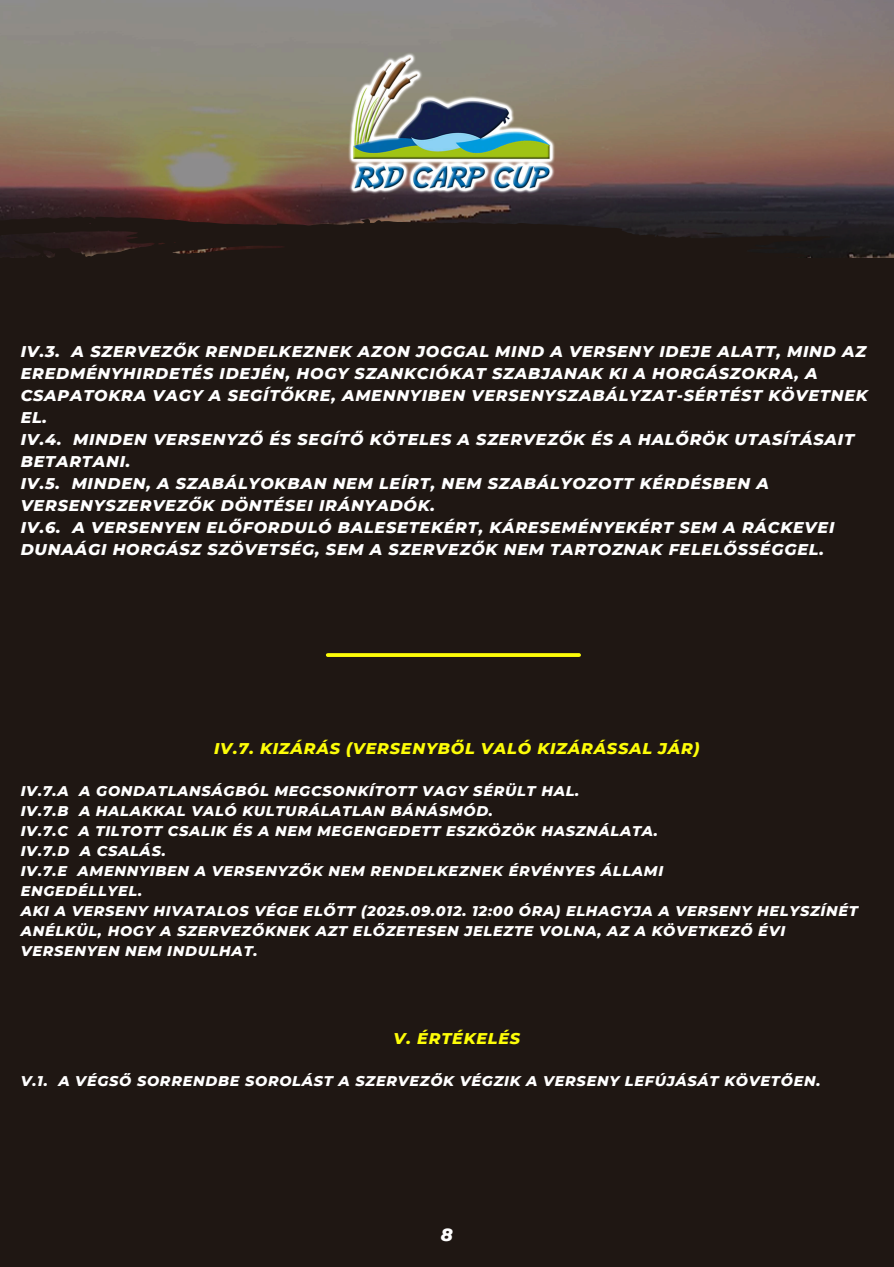
<style>
.page{position:relative;width:894px;height:1267px;background:#fff}
.page>*{position:absolute;margin:0;border:0;box-sizing:border-box;transform-origin:0 0}
.t1{font:italic 800 18px "Montserrat";color:#fff}
.t2{font:italic 800 15.87px/22.1px "Montserrat";letter-spacing:.05em;color:#fff}
.t3{font:italic 800 15.87px "Montserrat";letter-spacing:.05em;color:#fdfd08}
.t4{font:italic 800 14.37px/20px "Montserrat";letter-spacing:.05em;color:#fff}
</style>
<div class="page">
<div style="left:0;top:0;width:893px;height:1267px;background:#1f1713"></div>
<img style="left:0;top:0;width:893px;height:215px">
<svg style="left:0;top:215px;width:893px;height:43px"></svg>
<img style="left:312px;top:0;width:289px;height:199px">
<svg style="left:327px;top:653px;width:251px;height:4px"></svg>
<p class="t2" style="left:21px;top:339px;width:848px">IV.3. A SZERVEZŐK RENDELKEZNEK AZON JOGGAL MIND A VERSENY IDEJE ALATT, MIND AZ EREDMÉNYHIRDETÉS IDEJÉN, HOGY SZANKCIÓKAT SZABJANAK KI A HORGÁSZOKRA, A CSAPATOKRA VAGY A SEGÍTŐKRE, AMENNYIBEN VERSENYSZABÁLYZAT-SÉRTÉST KÖVETNEK EL.<br>IV.4. MINDEN VERSENYZŐ ÉS SEGÍTŐ KÖTELES A SZERVEZŐK ÉS A HALŐRÖK UTASÍTÁSAIT BETARTANI.<br>IV.5. MINDEN, A SZABÁLYOKBAN NEM LEÍRT, NEM SZABÁLYOZOTT KÉRDÉSBEN A VERSENYSZERVEZŐK DÖNTÉSEI IRÁNYADÓK.<br>IV.6. A VERSENYEN ELŐFORDULÓ BALESETEKÉRT, KÁRESEMÉNYEKÉRT SEM A RÁCKEVEI DUNAÁGI HORGÁSZ SZÖVETSÉG, SEM A SZERVEZŐK NEM TARTOZNAK FELELŐSSÉGGEL.</p>
<p class="t3" style="left:214px;top:736px;width:487px">IV.7. KIZÁRÁS (VERSENYBŐL VALÓ KIZÁRÁSSAL JÁR)</p>
<p class="t4" style="left:21px;top:780px;width:838px">IV.7.A A GONDATLANSÁGBÓL MEGCSONKÍTOTT VAGY SÉRÜLT HAL.<br>IV.7.B A HALAKKAL VALÓ KULTURÁLATLAN BÁNÁSMÓD.<br>IV.7.C A TILTOTT CSALIK ÉS A NEM MEGENGEDETT ESZKÖZÖK HASZNÁLATA.<br>IV.7.D A CSALÁS.<br>IV.7.E AMENNYIBEN A VERSENYZŐK NEM RENDELKEZNEK ÉRVÉNYES ÁLLAMI<br>ENGEDÉLLYEL.<br>AKI A VERSENY HIVATALOS VÉGE ELŐTT (2025.09.012. 12:00 ÓRA) ELHAGYJA A VERSENY HELYSZÍNÉT ANÉLKÜL, HOGY A SZERVEZŐKNEK AZT ELŐZETESEN JELEZTE VOLNA, AZ A KÖVETKEZŐ ÉVI VERSENYEN NEM INDULHAT.</p>
<p class="t3" style="left:393px;top:1027px;width:128px">V. ÉRTÉKELÉS</p>
<p class="t4" style="left:21px;top:1070px;width:800px">V.1. A VÉGSŐ SORRENDBE SOROLÁST A SZERVEZŐK VÉGZIK A VERSENY LEFÚJÁSÁT KÖVETŐEN.</p>
<p class="t1" style="left:440px;top:1221px;width:14px">8</p>
</div>
